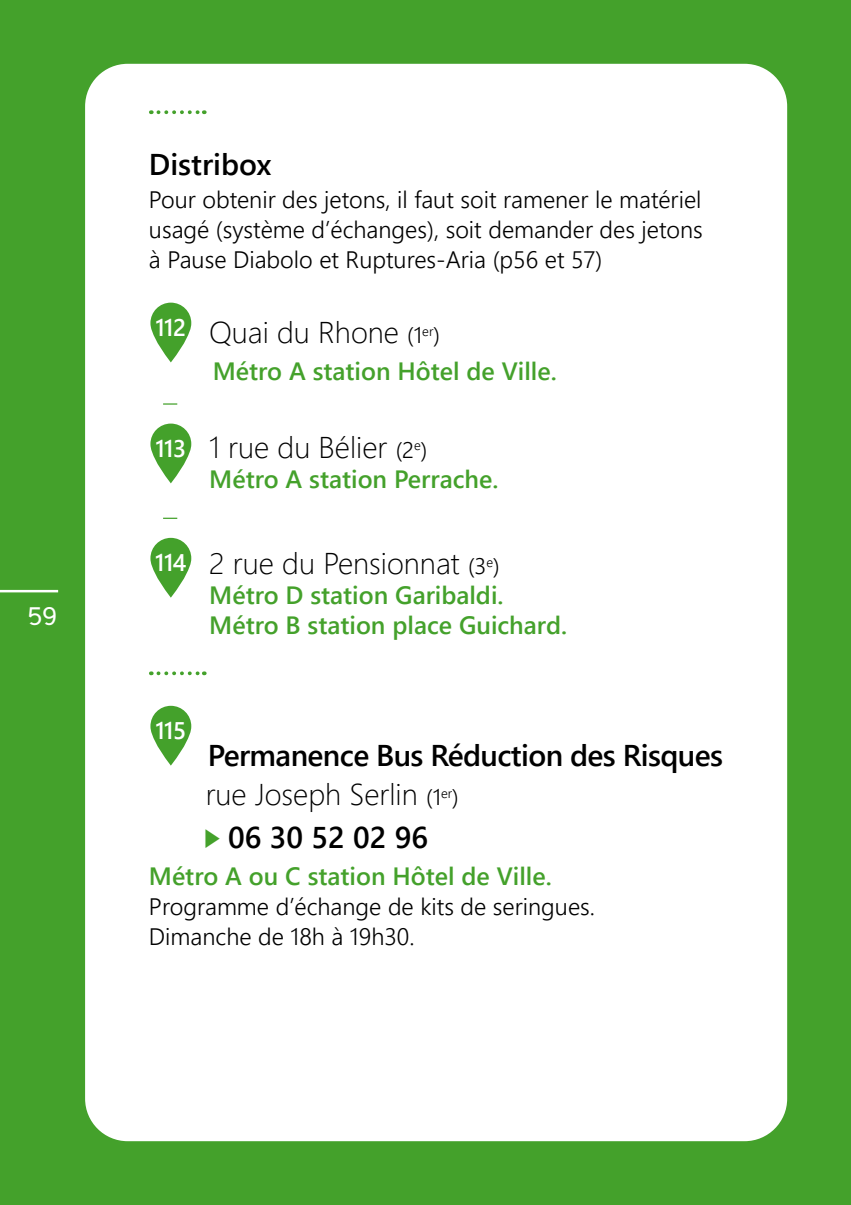
<style>
.page{position:relative;width:851px;height:1205px;background:#fff}
.page>*{position:absolute;margin:0;border:0;box-sizing:border-box;transform-origin:0 0}
.t1{font:30px "Webly Sleek UI Light";color:#000}
.t2{font:30px "Webly Sleek UI Semibold";letter-spacing:-.02em;color:#000}
.t3{font:30px "Webly Sleek UI Semibold";color:#000}
.t4{font:27.5px "Nilland Small Caps Bold";color:#fff}
.t5{font:25px/30px "Webly Sleek UI Semibold";color:#44a12b}
.t6{font:24px "Webly Sleek UI Semibold";color:#fff}
.t7{font:23.75px/30px "Webly Sleek UI Semilight";color:#000;text-align:justify}
.s1{font-family:"Webly Sleek UI Semilight";font-size:22.5px}
.s2{font-family:"Webly Sleek UI Semibold";font-size:24px;color:#fff}
</style>
<div class="page">
<div style="left:0;top:0;width:850px;height:1205px;background:#44a12b"></div>
<hr style="left:0;top:590px;width:58px;height:2px;background:#fff">
<div style="left:85px;top:64px;width:702px;height:1077px;background:#fff;border-radius:43px"></div>
<svg style="left:158px;top:110px;width:47px;height:4px"></svg>
<svg style="left:163px;top:403px;width:14px;height:2px"></svg>
<svg style="left:163px;top:518px;width:14px;height:1px"></svg>
<svg style="left:158px;top:671px;width:47px;height:4px"></svg>
<svg style="left:150px;top:303px;width:41px;height:59px"></svg>
<svg style="left:150px;top:423px;width:41px;height:60px"></svg>
<svg style="left:150px;top:538px;width:41px;height:60px"></svg>
<svg style="left:150px;top:706px;width:41px;height:59px"></svg>
<p class="t4" style="left:27px;top:599px;width:32px">59</p>
<p class="t3" style="left:149px;top:141px;width:124px">Distribox</p>
<p class="t7" style="left:149px;top:184px;width:555px">Pour obtenir des jetons, il faut soit ramener le matériel usagé (système d’échanges), soit demander des jetons à Pause Diabolo et Ruptures-Aria (p56 et 57)</p>
<p class="t1" style="left:155px;top:310px;width:286px"><sup>112</sup> Quai du Rhone <span class="s1">(1</span><sup>er</sup><span class="s1">)</span></p>
<p class="t5" style="left:213px;top:356px;width:345px">Métro A station Hôtel de Ville.</p>
<p class="t1" style="left:155px;top:424px;width:273px"><span class="s2">113</span> 1 rue du Bélier <span class="s1">(2</span><sup>e</sup><span class="s1">)</span></p>
<p class="t5" style="left:209px;top:463px;width:290px">Métro A station Perrache.</p>
<p class="t1" style="left:155px;top:541px;width:346px"><span class="s2">114</span> 2 rue du Pensionnat <span class="s1">(3</span><sup>e</sup><span class="s1">)</span></p>
<p class="t5" style="left:209px;top:579px;width:359px">Métro D station Garibaldi.<br>Métro B station place Guichard.</p>
<p class="t6" style="left:155px;top:712px;width:32px">115</p>
<p class="t2" style="left:208px;top:732px;width:516px">Permanence Bus Réduction des Risques</p>
<p class="t1" style="left:206px;top:772px;width:255px">rue Joseph Serlin <span class="s1">(1</span><sup>er</sup><span class="s1">)</span></p>
<p class="t2" style="left:228px;top:815px;width:201px">06 30 52 02 96</p>
<p class="t5" style="left:149px;top:860px;width:404px">Métro A ou C station Hôtel de Ville.</p>
<p class="t7" style="left:149px;top:891px;width:447px">Programme d’échange de kits de seringues.<br>Dimanche de 18h à 19h30.</p>
</div>
